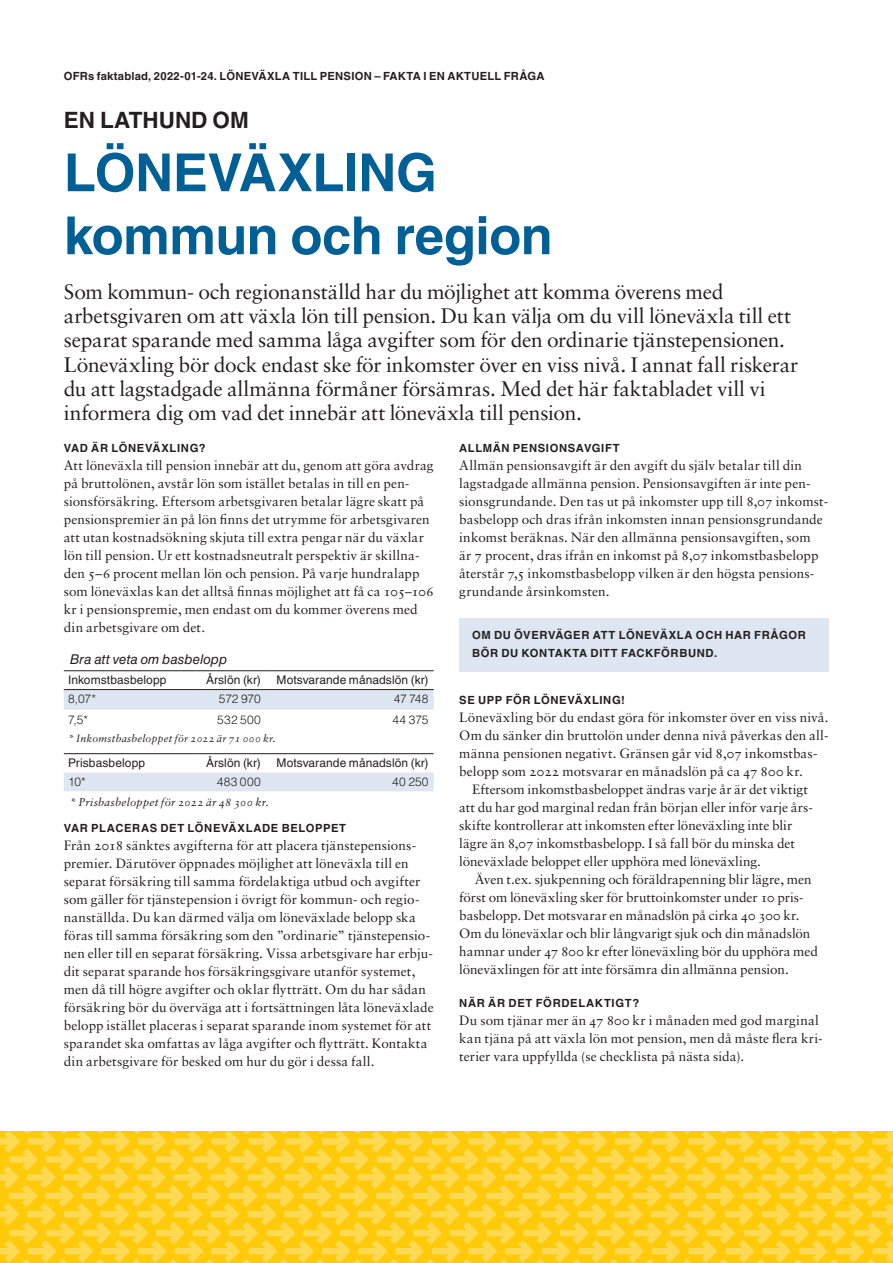
<style>
.page{position:relative;width:893px;height:1263px;background:#fff}
.page>*{position:absolute;margin:0;border:0;box-sizing:border-box;transform-origin:0 0}
.t1{font:700 52.5px/63px "Helvetica LT Std";letter-spacing:-.01em;color:#006096}
.t2{font:700 22.5px "Helvetica LT Std";color:#231f20}
.t3{font:21px/24px "Sabon LT Std";letter-spacing:-.01em;color:#231f20}
.Brödtext{font:13.5px/18px "Sabon LT Std";letter-spacing:.01em;color:#231f20}
.Brödtext_indrag{font:13.5px/18px "Sabon LT Std";color:#231f20}
.t4{font:italic 13.5px "Helvetica LT Std";color:#231f20}
.t5{font:12px "Helvetica LT Std";letter-spacing:.01em;color:#231f20}
.t6{font:300 12px "Helvetica LT Std";letter-spacing:.005em;color:#231f20}
.Mellanrubrik{font:700 11.25px/18px "Helvetica LT Std";letter-spacing:.05em;color:#231f20}
.Mellanrubrik-2{font:700 11.25px "Helvetica LT Std";letter-spacing:.02em;color:#231f20}
.Diagramtext{font:italic 11.25px "Sabon LT Std";letter-spacing:.02em;color:#231f20}
.Brödtext-2{font:700 11.25px "Helvetica LT Std";letter-spacing:.055em;color:#231f20}
.Diagramtext-2{font:italic 10.5px "Sabon LT Std";letter-spacing:.025em;color:#231f20}
</style>
<div class="page">
<svg style="left:0;top:1131px;width:893px;height:132px;background:#fed027"></svg>
<svg style="left:64px;top:690px;width:370px;height:101px"></svg>
<hr style="left:64px;top:689px;width:131px;height:1px;background:#231f20">
<hr style="left:195px;top:689px;width:71px;height:1px;background:#231f20">
<hr style="left:266px;top:689px;width:168px;height:1px;background:#231f20">
<hr style="left:64px;top:670px;width:131px;height:1px;background:#231f20">
<hr style="left:195px;top:670px;width:71px;height:1px;background:#231f20">
<hr style="left:266px;top:670px;width:168px;height:1px;background:#231f20">
<hr style="left:64px;top:753px;width:131px;height:1px;background:#231f20">
<hr style="left:195px;top:753px;width:71px;height:1px;background:#231f20">
<hr style="left:266px;top:753px;width:168px;height:1px;background:#231f20">
<div style="left:459px;top:618px;width:370px;height:54px;background:#dee6f1"></div>
<p class="Mellanrubrik-2" style="left:64px;top:69px;width:482px">OFRs faktablad, 2022-01-24. LÖNEVÄXLA TILL PENSION – FAKTA I EN AKTUELL FRÅGA</p>
<p class="t2" style="left:64px;top:107px;width:187px">EN LATHUND OM</p>
<p class="t1" style="left:64px;top:140px;width:490px">LÖNEVÄXLING kommun och region</p>
<p class="t3" style="left:64px;top:280px;width:736px">Som kommun- och regionanställd har du möjlighet att komma överens med arbetsgivaren om att växla lön till pension. Du kan välja om du vill löneväxla till ett separat sparande med samma låga avgifter som för den ordinarie tjänstepensionen.<br>Löneväxling bör dock endast ske för inkomster över en viss nivå. I annat fall riskerar du att lagstadgade allmänna förmåner försämras. Med det här faktabladet vill vi informera dig om vad det innebär att löneväxla till pension.</p>
<p class="Mellanrubrik" style="left:64px;top:439px;width:143px">VAD ÄR LÖNEVÄXLING?</p>
<p class="Brödtext" style="left:64px;top:456px;width:371px">Att löneväxla till pension innebär att du, genom att göra avdrag på bruttolönen, avstår lön som istället betalas in till en pen&shy;sionsförsäkring. Eftersom arbetsgivaren betalar lägre skatt på pensionspremier än på lön finns det utrymme för arbetsgivaren att utan kostnadsökning skjuta till extra pengar när du växlar lön till pension. Ur ett kostnadsneutralt perspektiv är skillna&shy;den 5–6 procent mellan lön och pension. På varje hundralapp som löneväxlas kan det alltså finnas möjlighet att få ca 105–106 kr i pensionspremie, men endast om du kommer överens med din arbetsgivare om det.</p>
<p class="t4" style="left:70px;top:652px;width:159px">Bra att veta om basbelopp</p>
<p class="t5" style="left:68px;top:673px;width:100px">Inkomstbasbelopp</p>
<p class="t5" style="left:206px;top:673px;width:56px">Årslön (kr)</p>
<p class="t5" style="left:276px;top:673px;width:154px">Motsvarande månadslön (kr)</p>
<p class="t6" style="left:68px;top:691px;width:30px">8,07*</p>
<p class="t6" style="left:219px;top:691px;width:44px">572 970</p>
<p class="t6" style="left:394px;top:691px;width:36px">47 748</p>
<p class="t6" style="left:68px;top:712px;width:22px">7,5*</p>
<p class="t6" style="left:217px;top:712px;width:45px">532 500</p>
<p class="t6" style="left:393px;top:712px;width:37px">44 375</p>
<p class="Diagramtext-2" style="left:68px;top:732px;width:209px">* Inkomstbasbeloppet för 2022 är 71 000 kr.</p>
<p class="t5" style="left:68px;top:756px;width:79px">Prisbasbelopp</p>
<p class="t5" style="left:206px;top:756px;width:56px">Årslön (kr)</p>
<p class="t5" style="left:276px;top:756px;width:154px">Motsvarande månadslön (kr)</p>
<p class="t6" style="left:68px;top:774px;width:19px">10*</p>
<p class="t6" style="left:217px;top:774px;width:46px">483 000</p>
<p class="t6" style="left:392px;top:774px;width:38px">40 250</p>
<p class="Diagramtext" style="left:70px;top:795px;width:201px">* Prisbasbeloppet för 2022 är 48 300 kr.</p>
<p class="Mellanrubrik" style="left:64px;top:819px;width:284px">VAR PLACERAS DET LÖNEVÄXLADE BELOPPET</p>
<p class="Brödtext" style="left:64px;top:837px;width:371px">Från 2018 sänktes avgifterna för att placera tjänstepensions&shy;premier. Därutöver öppnades möjlighet att löneväxla till en separat försäkring till samma fördelaktiga utbud och avgifter som gäller för tjänstepension i övrigt för kommun- och regio&shy;nanställda. Du kan därmed välja om löneväxlade belopp ska föras till samma försäkring som den ”ordinarie” tjänstepensio&shy;nen eller till en separat försäkring. Vissa arbetsgivare har erbju&shy;dit separat sparande hos försäkringsgivare utanför systemet, men då till högre avgifter och oklar flytträtt. Om du har sådan försäkring bör du överväga att i fortsättningen låta löneväxlade belopp istället placeras i separat sparande inom systemet för att sparandet ska omfattas av låga avgifter och flytträtt. Kontakta din arbetsgivare för besked om hur du gör i dessa fall.</p>
<p class="Mellanrubrik" style="left:459px;top:439px;width:162px">ALLMÄN PENSIONSAVGIFT</p>
<p class="Brödtext" style="left:459px;top:456px;width:370px">Allmän pensionsavgift är den avgift du själv betalar till din lagstadgade allmänna pension. Pensionsavgiften är inte pen&shy;sionsgrundande. Den tas ut på inkomster upp till 8,07 inkomst&shy;basbelopp och dras ifrån inkomsten innan pensionsgrundande inkomst beräknas. När den allmänna pensionsavgiften, som<br>är 7 procent, dras ifrån en inkomst på 8,07 inkomstbasbelopp återstår 7,5 inkomstbasbelopp vilken är den högsta pensions&shy;grundande årsinkomsten.</p>
<p class="Mellanrubrik" style="left:472px;top:626px;width:335px">OM DU ÖVERVÄGER ATT LÖNEVÄXLA OCH HAR FRÅGOR<br>BÖR DU KONTAKTA DITT FACKFÖRBUND.</p>
<p class="Brödtext-2" style="left:459px;top:693px;width:167px">SE UPP FÖR LÖNEVÄXLING!</p>
<p class="Brödtext" style="left:459px;top:708px;width:371px">Löneväxling bör du endast göra för inkomster över en viss nivå.<br>Om du sänker din bruttolön under denna nivå påverkas den all&shy;männa pensionen negativt. Gränsen går vid 8,07 inkomstbas&shy;belopp som 2022 motsvarar en månadslön på ca 47 800 kr.</p>
<p class="Brödtext_indrag" style="left:459px;top:780px;width:355px;text-indent:13px">Eftersom inkomstbasbeloppet ändras varje år är det viktigt att du har god marginal redan från början eller inför varje års&shy;skifte kontrollerar att inkomsten efter löneväxling inte blir lägre än 8,07 inkomstbasbelopp. I så fall bör du minska det löneväxlade beloppet eller upphöra med löneväxling.</p>
<p class="Brödtext_indrag" style="left:459px;top:870px;width:360px;text-indent:16px">Även t.ex. sjukpenning och föräldrapenning blir lägre, men först om löneväxling sker för bruttoinkomster under 10 pris&shy;basbelopp. Det motsvarar en månadslön på cirka 40 300 kr.<br>Om du löneväxlar och blir långvarigt sjuk och din månadslön hamnar under 47 800 kr efter löneväxling bör du upphöra med löneväxlingen för att inte försämra din allmänna pension.</p>
<p class="Mellanrubrik" style="left:459px;top:994px;width:181px">NÄR ÄR DET FÖRDELAKTIGT?</p>
<p class="Brödtext" style="left:459px;top:1011px;width:365px">Du som tjänar mer än 47 800 kr i månaden med god marginal kan tjäna på att växla lön mot pension, men då måste flera kri&shy;terier vara uppfyllda (se checklista på nästa sida).</p>
</div>
